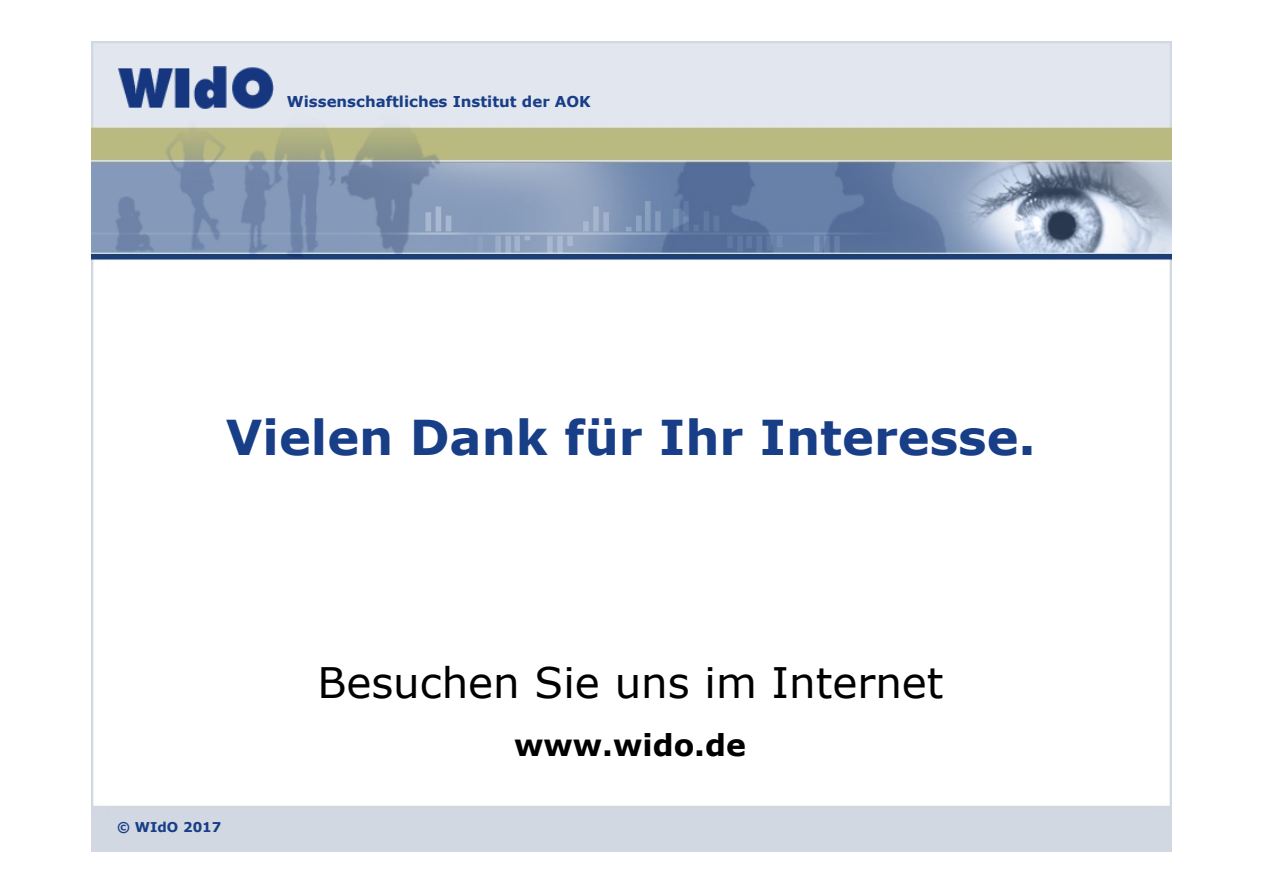
<style>
.page{position:relative;width:1263px;height:893px;background:#fff}
.page>*{position:absolute;margin:0;border:0;box-sizing:border-box;transform-origin:0 0}
.t1{font:700 48px "Verdana";color:#183e87}
.t2{font:42px "Verdana";color:#000}
.t3{font:700 30px "Verdana";color:#000}
.t4{font:700 15px "Verdana";color:#183e87}
.t5{font:700 13.5px "Verdana";color:#183e87}
</style>
<div class="page">
<img style="left:91px;top:41px;width:1080px;height:810px">
<img style="left:117px;top:67px;width:157px;height:43px">
<p class="t4" style="left:287px;top:92px;width:306px">Wissenschaftliches Institut der AOK</p>
<h1 class="t1" style="left:226px;top:407px;width:811px">Vielen Dank für Ihr Interesse.</h1>
<p class="t5" style="left:117px;top:818px;width:106px">© WIdO 2017</p>
<h2 class="t2" style="left:318px;top:655px;width:627px">Besuchen Sie uns im Internet</h2>
<h3 class="t3" style="left:514px;top:726px;width:233px">www.wido.de</h3>
</div>
